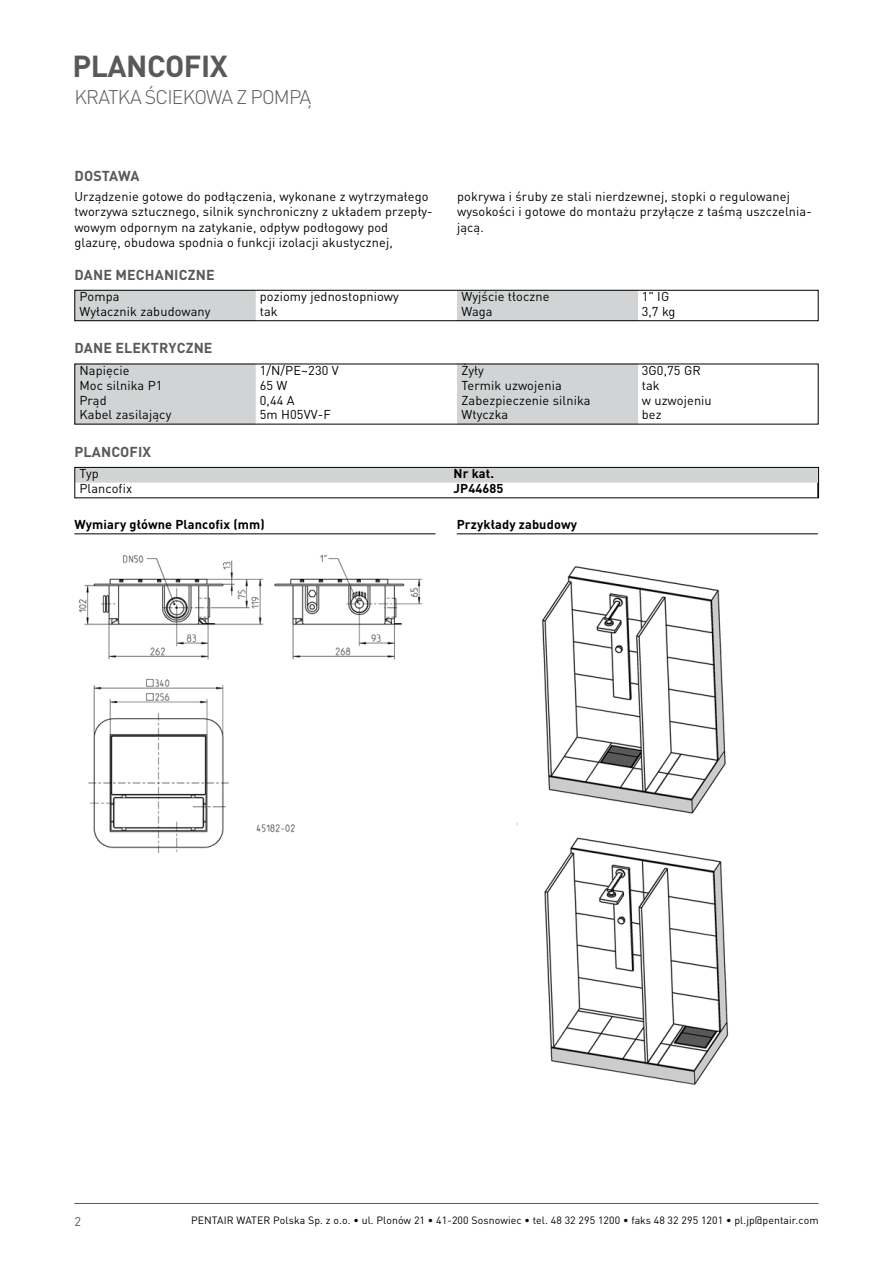
<style>
.page{position:relative;width:893px;height:1263px;background:#fff}
.page>*{position:absolute;margin:0;border:0;box-sizing:border-box;transform-origin:0 0}
.t1{font:700 30px "DIN Pro";letter-spacing:-.015em;color:#58595b}
.t2{font:300 19.5px "DIN Pro";letter-spacing:-.04em;color:#58595b}
.t3{font:700 14.25px "DIN Pro";letter-spacing:.01em;color:#58595b}
.t4{font:12.75px/15.3px "DIN Pro";letter-spacing:.01em;color:#000}
.t5{font:700 12.75px "DIN Pro";letter-spacing:.01em;color:#000}
.t6{font:12.75px "DIN Pro";color:#58595b}
.t7{font:10.5px "DIN Pro";letter-spacing:.01em;color:#000}
</style>
<div class="page">
<hr style="left:74px;top:1203px;width:745px;height:1px;background:#58595b">
<svg style="left:76px;top:469px;width:741px;height:14px;background:#d2d4d5"></svg>
<div style="left:74px;top:467px;width:745px;height:31px;border:1px solid #000"></div>
<svg style="left:76px;top:292px;width:562px;height:27px"></svg>
<div style="left:74px;top:290px;width:745px;height:31px;border:1px solid #000"></div>
<svg style="left:76px;top:366px;width:562px;height:56px"></svg>
<hr style="left:74px;top:533px;width:361px;height:1px;background:#000">
<img style="left:78px;top:554px;width:345px;height:300px">
<hr style="left:457px;top:533px;width:361px;height:1px;background:#000">
<img style="left:516px;top:566px;width:213px;height:519px">
<h1 class="t1" style="left:72px;top:41px;width:157px">PLANCOFIX</h1>
<h2 class="t2" style="left:75px;top:82px;width:238px">KRATKA ŚCIEKOWA Z POMPĄ</h2>
<p class="t3" style="left:74px;top:164px;width:67px">DOSTAWA</p>
<p class="t4" style="left:74px;top:188px;width:360px">Urządzenie gotowe do podłączenia, wykonane z wytrzymałego tworzywa sztucznego, silnik synchroniczny z układem przepły&shy;wowym odpornym na zatykanie, odpływ podłogowy pod glazurę, obudowa spodnia o funkcji izolacji akustycznej,</p>
<p class="t4" style="left:457px;top:188px;width:356px">pokrywa i śruby ze stali nierdzewnej, stopki o regulowanej wysokości i gotowe do montażu przyłącze z taśmą uszczelnia&shy;jącą.</p>
<p class="t3" style="left:74px;top:262px;width:142px">DANE MECHANICZNE</p>
<p class="t4" style="left:79px;top:288px;width:42px">Pompa</p>
<p class="t4" style="left:260px;top:288px;width:141px">poziomy jednostopniowy</p>
<p class="t4" style="left:79px;top:303px;width:133px">Wyłacznik zabudowany</p>
<p class="t4" style="left:260px;top:303px;width:19px">tak</p>
<p class="t3" style="left:74px;top:336px;width:140px">DANE ELEKTRYCZNE</p>
<p class="t4" style="left:79px;top:361px;width:52px">Napięcie</p>
<p class="t4" style="left:260px;top:361px;width:81px">1/N/PE~230 V</p>
<p class="t4" style="left:79px;top:376px;width:85px">Moc silnika P1</p>
<p class="t4" style="left:260px;top:376px;width:29px">65 W</p>
<p class="t4" style="left:79px;top:391px;width:29px">Prąd</p>
<p class="t4" style="left:260px;top:391px;width:36px">0,44 A</p>
<p class="t4" style="left:79px;top:406px;width:93px">Kabel zasilający</p>
<p class="t4" style="left:260px;top:406px;width:73px">5m H05VV-F</p>
<p class="t3" style="left:74px;top:440px;width:78px">PLANCOFIX</p>
<p class="t4" style="left:461px;top:288px;width:90px">Wyjście tłoczne</p>
<p class="t4" style="left:642px;top:288px;width:29px">1" IG</p>
<p class="t4" style="left:461px;top:303px;width:33px">Waga</p>
<p class="t4" style="left:642px;top:303px;width:35px">3,7 kg</p>
<p class="t4" style="left:461px;top:361px;width:24px">Żyły</p>
<p class="t4" style="left:642px;top:361px;width:61px">3G0,75 GR</p>
<p class="t4" style="left:461px;top:376px;width:102px">Termik uzwojenia</p>
<p class="t4" style="left:642px;top:376px;width:19px">tak</p>
<p class="t4" style="left:461px;top:391px;width:131px">Zabezpieczenie silnika</p>
<p class="t4" style="left:642px;top:391px;width:72px">w uzwojeniu</p>
<p class="t4" style="left:461px;top:406px;width:48px">Wtyczka</p>
<p class="t4" style="left:642px;top:406px;width:21px">bez</p>
<p class="t4" style="left:79px;top:465px;width:21px">Typ</p>
<p class="t5" style="left:454px;top:463px;width:42px">Nr kat.</p>
<p class="t4" style="left:79px;top:480px;width:54px">Plancofix</p>
<p class="t5" style="left:454px;top:478px;width:51px">JP44685</p>
<p class="t5" style="left:74px;top:514px;width:192px">Wymiary główne Plancofix (mm)</p>
<p class="t5" style="left:457px;top:514px;width:122px">Przykłady zabudowy</p>
<p class="t6" style="left:74px;top:1211px;width:8px">2</p>
<p class="t7" style="left:191px;top:1212px;width:629px">PENTAIR WATER Polska Sp. z o.o. ∙ ul. Plonów 21 ∙ 41-200 Sosnowiec ∙ tel. 48 32 295 1200 ∙ faks 48 32 295 1201 ∙ pl.jp@pentair.com</p>
</div>
